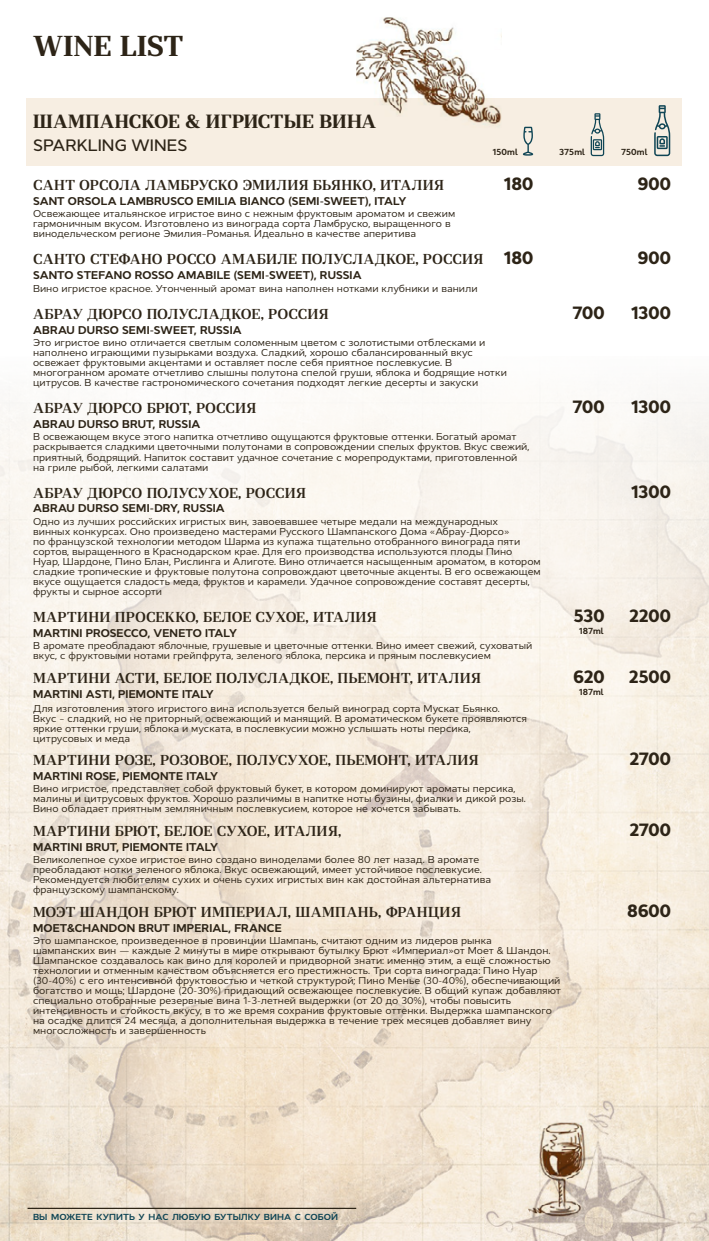
<style>
.page{position:relative;width:709px;height:1241px;background:#fff}
.page>*{position:absolute;margin:0;border:0;box-sizing:border-box;transform-origin:0 0}
.t1{font:700 28.75px "Rolleston Display";letter-spacing:.015em;color:#2d2417}
.t2{font:700 19.12px "Rolleston Display";letter-spacing:.02em;color:#2d2417}
.t3{font:800 17.75px "Cyntho Next";letter-spacing:-.01em;color:#2d2417}
.t4{font:500 16.5px "Cyntho Next";color:#2d2417}
.t5{font:600 14.38px "Rolleston Display";letter-spacing:.015em;color:#2d2417}
.t6{font:500 12.25px "Cyntho Next";color:#0f4555}
.t7{font:700 11.25px "Cyntho Next";letter-spacing:.01em;color:#2d2417}
.t8{font:10px/10px "Cyntho Next";color:#2d2417}
.t9{font:700 8.75px "Cyntho Next";letter-spacing:.01em;color:#2d2417}
.s1{font-family:"Cyntho Next";font-weight:800;font-size:17.75px}
</style>
<div class="page">
<img style="left:0;top:394px;width:709px;height:846px">
<div style="left:27px;top:99px;width:655px;height:67px;background:#f7eee2"></div>
<svg style="left:654px;top:105px;width:16px;height:51px"></svg>
<svg style="left:590px;top:113px;width:14px;height:43px"></svg>
<svg style="left:523px;top:127px;width:10px;height:29px"></svg>
<hr style="left:28px;top:1207px;width:328px;height:1px;background:#2d2517">
<img style="left:356px;top:17px;width:146px;height:109px">
<img style="left:520px;top:1113px;width:86px;height:118px">
<h1 class="t1" style="left:33px;top:28px;width:152px">WINE LIST</h1>
<h2 class="t2" style="left:33px;top:109px;width:344px">ШАМПАНСКОЕ &amp; ИГРИСТЫЕ ВИНА</h2>
<h3 class="t4" style="left:33px;top:136px;width:156px">SPARKLING WINES</h3>
<p class="t9" style="left:492px;top:147px;width:27px">150ml</p>
<p class="t9" style="left:559px;top:147px;width:27px">375ml</p>
<p class="t9" style="left:621px;top:147px;width:28px">750ml</p>
<h3 class="t5" style="left:33px;top:176px;width:412px">САНТ ОРСОЛА ЛАМБРУСКО ЭМИЛИЯ БЬЯНКО, ИТАЛИЯ</h3>
<h3 class="t3" style="left:503px;top:173px;width:31px">180</h3>
<h3 class="t3" style="left:638px;top:173px;width:34px">900</h3>
<p class="t7" style="left:33px;top:194px;width:375px">SANT ORSOLA LAMBRUSCO EMILIA BIANCO (SEMI-SWEET), ITALY</p>
<p class="t8" style="left:33px;top:208px;width:423px">Освежающее итальянское игристое вино с нежным фруктовым ароматом и свежим гармоничным вкусом. Изготовлено из винограда сорта Ламбруско, выращенного в винодельческом регионе Эмилия–Романья. Идеально в качестве аперитива</p>
<h3 class="t5" style="left:33px;top:250px;width:502px">САНТО СТЕФАНО РОССО АМАБИЛЕ ПОЛУСЛАДКОЕ, РОССИЯ <span class="s1">180</span></h3>
<h3 class="t3" style="left:638px;top:247px;width:34px">900</h3>
<p class="t7" style="left:33px;top:268px;width:330px">SANTO STEFANO ROSSO AMABILE (SEMI-SWEET), RUSSIA</p>
<p class="t8" style="left:33px;top:283px;width:446px">Вино игристое красное. Утонченный аромат вина наполнен нотками клубники и ванили</p>
<h3 class="t5" style="left:33px;top:305px;width:297px">АБРАУ ДЮРСО ПОЛУСЛАДКОЕ, РОССИЯ</h3>
<h3 class="t3" style="left:572px;top:302px;width:33px">700</h3>
<h3 class="t3" style="left:631px;top:302px;width:42px">1300</h3>
<p class="t7" style="left:33px;top:323px;width:210px">ABRAU DURSO SEMI-SWEET, RUSSIA</p>
<p class="t8" style="left:33px;top:337px;width:475px">Это игристое вино отличается светлым соломенным цветом с золотистыми отблесками и наполнено играющими пузырьками воздуха. Сладкий, хорошо сбалансированный вкус освежает фруктовыми акцентами и оставляет после себя приятное послевкусие. В многогранном аромате отчетливо слышны полутона спелой груши, яблока и бодрящие нотки цитрусов. В качестве гастрономического сочетания подходят легкие десерты и закуски</p>
<h3 class="t5" style="left:33px;top:399px;width:225px">АБРАУ ДЮРСО БРЮТ, РОССИЯ</h3>
<h3 class="t3" style="left:572px;top:396px;width:33px">700</h3>
<h3 class="t3" style="left:631px;top:396px;width:42px">1300</h3>
<p class="t7" style="left:33px;top:417px;width:169px">ABRAU DURSO BRUT, RUSSIA</p>
<p class="t8" style="left:33px;top:432px;width:498px">В освежающем вкусе этого напитка отчетливо ощущаются фруктовые оттенки. Богатый аромат раскрывается сладкими цветочными полутонами в сопровождении спелых фруктов. Вкус свежий, приятный, бодрящий. Напиток составит удачное сочетание с морепродуктами, приготовленной на гриле рыбой, легкими салатами</p>
<h3 class="t5" style="left:33px;top:483px;width:274px">АБРАУ ДЮРСО ПОЛУСУХОЕ, РОССИЯ</h3>
<h3 class="t3" style="left:631px;top:481px;width:42px">1300</h3>
<p class="t7" style="left:33px;top:501px;width:193px">ABRAU DURSO SEMI-DRY, RUSSIA</p>
<p class="t8" style="left:33px;top:516px;width:509px">Одно из лучших российских игристых вин, завоевавшее четыре медали на международных<br>винных конкурсах. Оно произведено мастерами Русского Шампанского Дома «Абрау-Дюрсо»<br>по французской технологии методом Шарма из купажа тщательно отобранного винограда пяти сортов, выращенного в Краснодарском крае. Для его производства используются плоды Пино Нуар, Шардоне, Пино Блан, Рислинга и Алиготе. Вино отличается насыщенным ароматом, в котором сладкие тропические и фруктовые полутона сопровождают цветочные акценты. В его освежающем вкусе ощущается сладость меда, фруктов и карамели. Удачное сопровождение составят десерты, фрукты и сырное ассорти</p>
<h3 class="t5" style="left:33px;top:608px;width:345px">МАРТИНИ ПРОСЕККО, БЕЛОЕ СУХОЕ, ИТАЛИЯ</h3>
<h3 class="t3" style="left:573px;top:605px;width:32px">530</h3>
<h3 class="t3" style="left:629px;top:605px;width:43px">2200</h3>
<p class="t7" style="left:33px;top:626px;width:205px">MARTINI PROSECCO, VENETO ITALY</p>
<p class="t8" style="left:33px;top:640px;width:500px">В аромате преобладают яблочные, грушевые и цветочные оттенки. Вино имеет свежий, суховатый вкус, с фруктовыми нотами грейпфрута, зеленого яблока, персика и пряным послевкусием</p>
<h3 class="t5" style="left:33px;top:669px;width:449px">МАРТИНИ АСТИ, БЕЛОЕ ПОЛУСЛАДКОЕ, ПЬЕМОНТ, ИТАЛИЯ</h3>
<h3 class="t3" style="left:573px;top:666px;width:33px">620</h3>
<h3 class="t3" style="left:629px;top:666px;width:43px">2500</h3>
<p class="t7" style="left:33px;top:687px;width:182px">MARTINI ASTI, PIEMONTE ITALY</p>
<p class="t8" style="left:33px;top:702px;width:495px">Для изготовления этого игристого вина используется белый виноград сорта Мускат Бьянко.<br>Вкус – сладкий, но не приторный, освежающий и манящий. В ароматическом букете проявляются яркие оттенки груши, яблока и муската, в послевкусии можно услышать ноты персика, цитрусовых и меда</p>
<h3 class="t5" style="left:33px;top:751px;width:447px">МАРТИНИ РОЗЕ, РОЗОВОЕ, ПОЛУСУХОЕ, ПЬЕМОНТ, ИТАЛИЯ</h3>
<h3 class="t3" style="left:629px;top:748px;width:43px">2700</h3>
<p class="t7" style="left:33px;top:769px;width:187px">MARTINI ROSE, PIEMONTE ITALY</p>
<p class="t8" style="left:33px;top:783px;width:494px">Вино игристое, представляет собой фруктовый букет, в котором доминируют ароматы персика, малины и цитрусовых фруктов. Хорошо различимы в напитке ноты бузины, фиалки и дикой розы.<br>Вино обладает приятным земляничным послевкусием, которое не хочется забывать.</p>
<h3 class="t5" style="left:33px;top:821px;width:310px">МАРТИНИ БРЮТ, БЕЛОЕ СУХОЕ, ИТАЛИЯ,</h3>
<h3 class="t3" style="left:629px;top:819px;width:43px">2700</h3>
<p class="t7" style="left:33px;top:840px;width:186px">MARTINI BRUT, PIEMONTE ITALY</p>
<p class="t8" style="left:33px;top:854px;width:459px">Великолепное сухое игристое вино создано виноделами более 80 лет назад. В аромате преобладают нотки зеленого яблока. Вкус освежающий, имеет устойчивое послевкусие.<br>Рекомендуется любителям сухих и очень сухих игристых вин как достойная альтернатива французскому шампанскому.</p>
<h3 class="t5" style="left:33px;top:902px;width:429px">МОЭТ ШАНДОН БРЮТ ИМПЕРИАЛ, ШАМПАНЬ, ФРАНЦИЯ</h3>
<h3 class="t3" style="left:627px;top:900px;width:45px">8600</h3>
<p class="t7" style="left:33px;top:920px;width:250px">MOET&amp;CHANDON BRUT IMPERIAL, FRANCE</p>
<p class="t8" style="left:33px;top:935px;width:529px">Это шампанское, произведенное в провинции Шампань, считают одним из лидеров рынка<br>шампанских вин — каждые 2 минуты в мире открывают бутылку Брют «Империал»от Моет &amp; Шандон.<br>Шампанское создавалось как вино для королей и придворной знати: именно этим, а ещё сложностью технологии и отменным качеством объясняется его престижность. Три сорта винограда: Пино Нуар (30-40%) с его интенсивной фруктовостью и четкой структурой; Пино Менье (30-40%), обеспечивающий богатство и мощь; Шардоне (20-30%) придающий освежающее послевкусие. В общий купаж добавляют специально отобранные резервные вина 1-3-летней выдержки (от 20 до 30%), чтобы повысить интенсивность и стойкость вкусу, в то же время сохранив фруктовые оттенки. Выдержка шампанского на осадке длится 24 месяца, а дополнительная выдержка в течение трех месяцев добавляет вину многосложность и завершенность</p>
<p class="t9" style="left:578px;top:625px;width:26px">187ml</p>
<p class="t9" style="left:578px;top:687px;width:26px">187ml</p>
<p class="t6" style="left:33px;top:1208px;width:306px">Вы можете купить у нас любую бутылку вина с собой</p>
</div>
